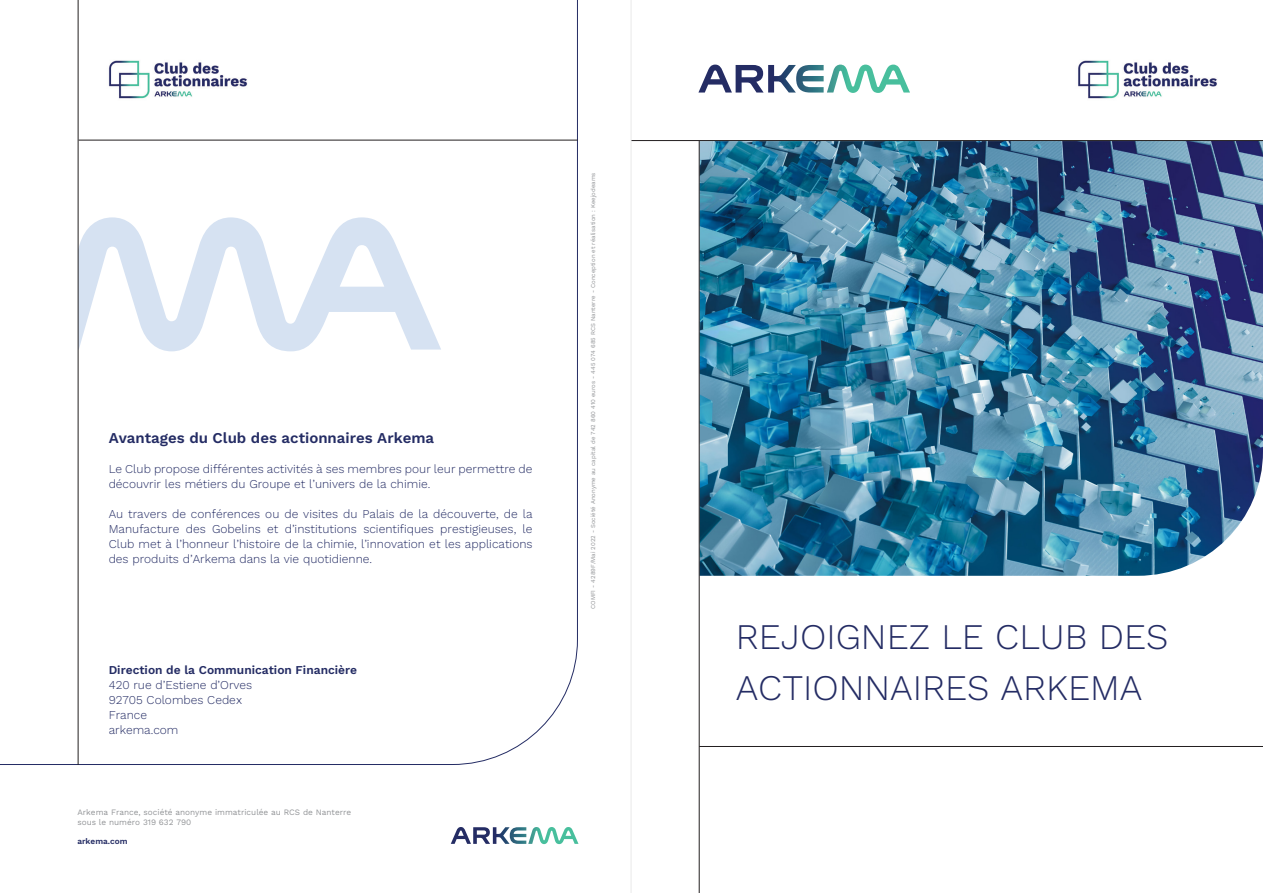
<style>
.page{position:relative;width:1263px;height:893px;background:#fff}
.page>*{position:absolute;margin:0;border:0;box-sizing:border-box;transform-origin:0 0}
.t1{font:300 36px/51px "Work Sans";color:#242c64}
.t2{font:600 15px "Work Sans";color:#242c64}
.t3{font:300 12px/15px "Work Sans";color:#242c64}
.t4{font:600 12px "Work Sans";color:#242c64}
.t5{font:8.25px/10.5px "Work Sans";color:#939598}
.t6{font:600 8.25px "Work Sans";color:#242c64}
.t7{font:6px "Work Sans";color:#939598}
</style>
<div class="page">
<svg style="left:0;top:0;width:578px;height:765px"></svg>
<svg style="left:79px;top:217px;width:362px;height:134px"></svg>
<hr style="left:79px;top:140px;width:499px;height:1px;background:#231f20">
<hr style="left:78px;top:0;width:1px;height:765px;background:#231f20">
<svg style="left:451px;top:827px;width:127px;height:17px"></svg>
<img style="left:700px;top:141px;width:563px;height:435px">
<hr style="left:631px;top:140px;width:632px;height:1px;background:#231f20">
<hr style="left:699px;top:141px;width:1px;height:752px;background:#231f20">
<hr style="left:699px;top:746px;width:564px;height:1px;background:#231f20">
<svg style="left:698px;top:65px;width:212px;height:28px"></svg>
<hr style="left:631px;top:0;width:1px;height:893px;background:#231f20">
<img style="left:1078px;top:60px;width:139px;height:39px">
<img style="left:89px;top:50px;width:177px;height:58px">
<p class="t2" style="left:109px;top:427px;width:327px">Avantages du Club des actionnaires Arkema</p>
<p class="t3" style="left:109px;top:461px;width:425px">Le Club propose différentes activités à ses membres pour leur permettre de découvrir les métiers du Groupe et l’univers de la chimie.</p>
<p class="t3" style="left:109px;top:506px;width:425px;text-align:justify">Au travers de conférences ou de visites du Palais de la découverte, de la Manufacture des Gobelins et d’institutions scientifiques prestigieuses, le Club met à l’honneur l’histoire de la chimie, l’innovation et les applications des produits d’Arkema dans la vie quotidienne.</p>
<p class="t4" style="left:109px;top:661px;width:250px">Direction de la Communication Financière</p>
<p class="t3" style="left:109px;top:677px;width:145px">420 rue d’Estiene d’Orves</p>
<p class="t3" style="left:109px;top:692px;width:135px">92705 Colombes Cedex</p>
<p class="t3" style="left:109px;top:707px;width:40px">France</p>
<p class="t3" style="left:109px;top:722px;width:71px">arkema.com</p>
<p class="t5" style="left:77px;top:806px;width:275px">Arkema France, société anonyme immatriculée au RCS de Nanterre sous le numéro 319 632 790</p>
<p class="t6" style="left:77px;top:835px;width:52px">arkema.com</p>
<p class="t7" style="left:589px;top:609px;width:438px;rotate:-90deg">COMFI - 4289F/Mai 2022 - Société Anonyme au capital de 742 860 410 euros - 445 074 685 RCS Nanterre - Conception et réalisation : Keejodeams</p>
<p class="t1" style="left:736px;top:609px;width:434px">REJOIGNEZ LE CLUB DES<br>ACTIONNAIRES ARKEMA</p>
</div>
